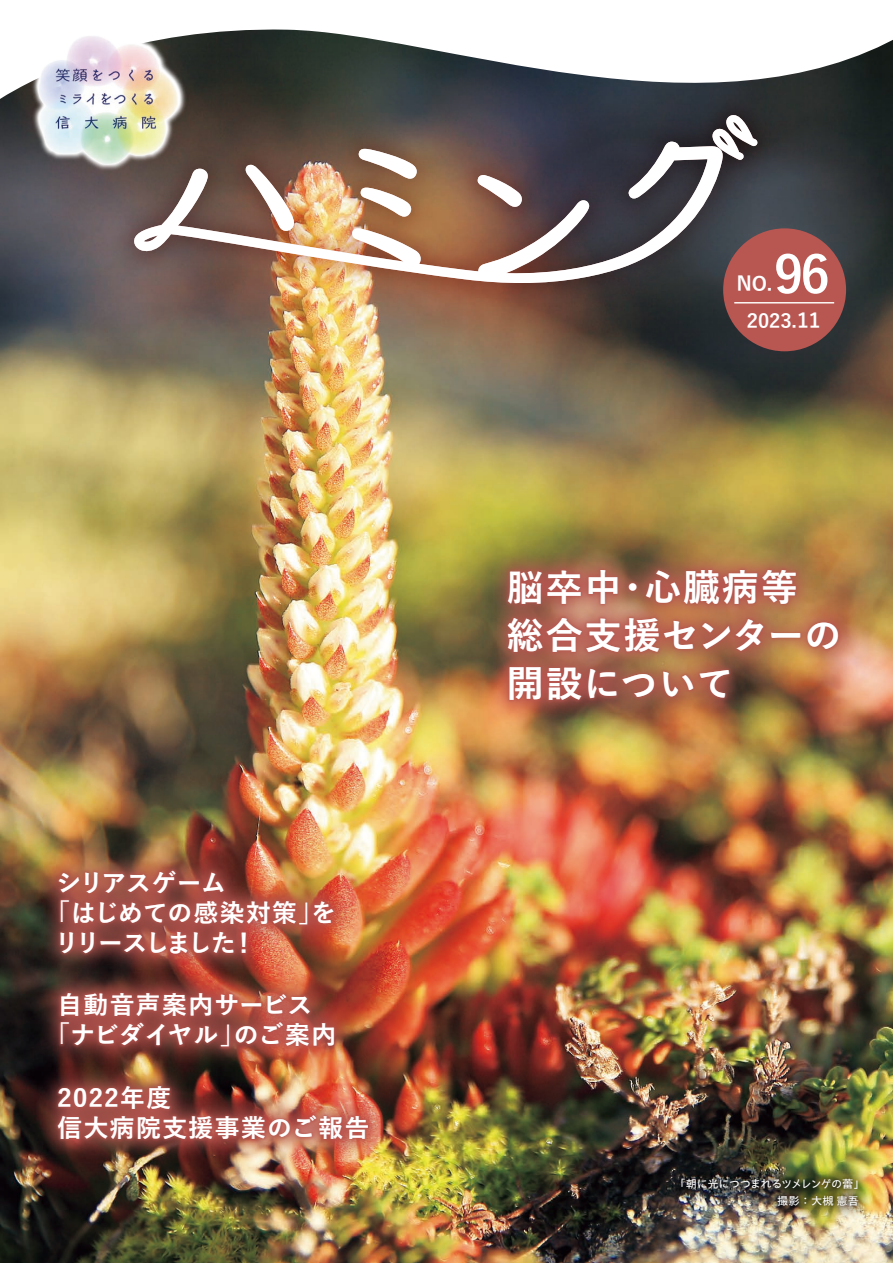
<style>
.page{position:relative;width:893px;height:1263px;background:#fff}
.page>*{position:absolute;margin:0;border:0;box-sizing:border-box;transform-origin:0 0}
.t1{font:700 51px "Yu Gothic";color:#fff}
.t2{font:700 36.75px/48px "Yu Gothic";letter-spacing:.055em;color:#fff}
.t3{font:700 24.75px/30px "Yu Gothic";letter-spacing:.045em;color:#fff;text-align:center}
.t4{font:700 24.75px "Yu Gothic";letter-spacing:-.09em;color:#fff}
.t5{font:700 24.75px "Yu Gothic";letter-spacing:-.01em;color:#fff}
.t6{font:700 19.95px "Yu Gothic";color:#fff}
.t7{font:700 19.5px "Yu Gothic";color:#fff}
.t8{font:500 11.25px/16.5px "P Aoto Gothic Std N";letter-spacing:-.045em;color:#fff}
.s1{font-size:20.7px}
</style>
<div class="page">
<img style="left:0;top:146px;width:893px;height:1117px">
<img style="left:77px;top:146px;width:737px;height:194px">
<img style="left:133px;top:146px;width:590px;height:137px">
<svg style="left:712px;top:146px;width:46px;height:14px"></svg>
<div style="left:723px;top:228px;width:123px;height:123px;background:#b85651;border-radius:50%"></div>
<hr style="left:734px;top:302px;width:100px;height:1px;background:#fff">
<svg style="left:0;top:29px;width:893px;height:117px"></svg>
<img style="left:29px;top:29px;width:159px;height:143px">
<img style="left:35px;top:32px;width:147px;height:134px">
<img style="left:34px;top:34px;width:146px;height:131px">
<img style="left:452px;top:513px;width:441px;height:250px">
<img style="left:3px;top:815px;width:388px;height:122px">
<img style="left:3px;top:937px;width:390px;height:94px">
<img style="left:3px;top:1031px;width:423px;height:169px">
<img style="left:663px;top:1161px;width:213px;height:63px">
<img style="left:674px;top:1172px;width:192px;height:45px">
<p class="t5" style="left:57px;top:869px;width:171px">シリアスゲーム</p>
<p class="t3" style="left:45px;top:898px;width:292px">「はじめての感染対策」を</p>
<p class="t4" style="left:55px;top:929px;width:203px">リリースしました ！</p>
<p class="t3" style="left:45px;top:990px;width:293px">自動音声案内サービス<br>「ナビダイヤル」のご案内</p>
<p class="t3" style="left:57px;top:1084px;width:314px;text-align:left">2022年度<br>信大病院支援事業のご報告</p>
<h1 class="t1" style="left:774px;top:246px;width:57px">96</h1>
<p class="t7" style="left:747px;top:310px;width:75px">2023.<span class="s1">11</span></p>
<p class="t6" style="left:737px;top:273px;width:37px">NO.</p>
<h2 class="t2" style="left:507px;top:564px;width:336px">脳卒中・心臓病等総合支援センターの開設について</h2>
<p class="t8" style="left:777px;top:1176px;width:89px;text-indent:-103px">「朝に光につつまれるツメレンゲの蕾」撮影：大槻 憲吾</p>
</div>
